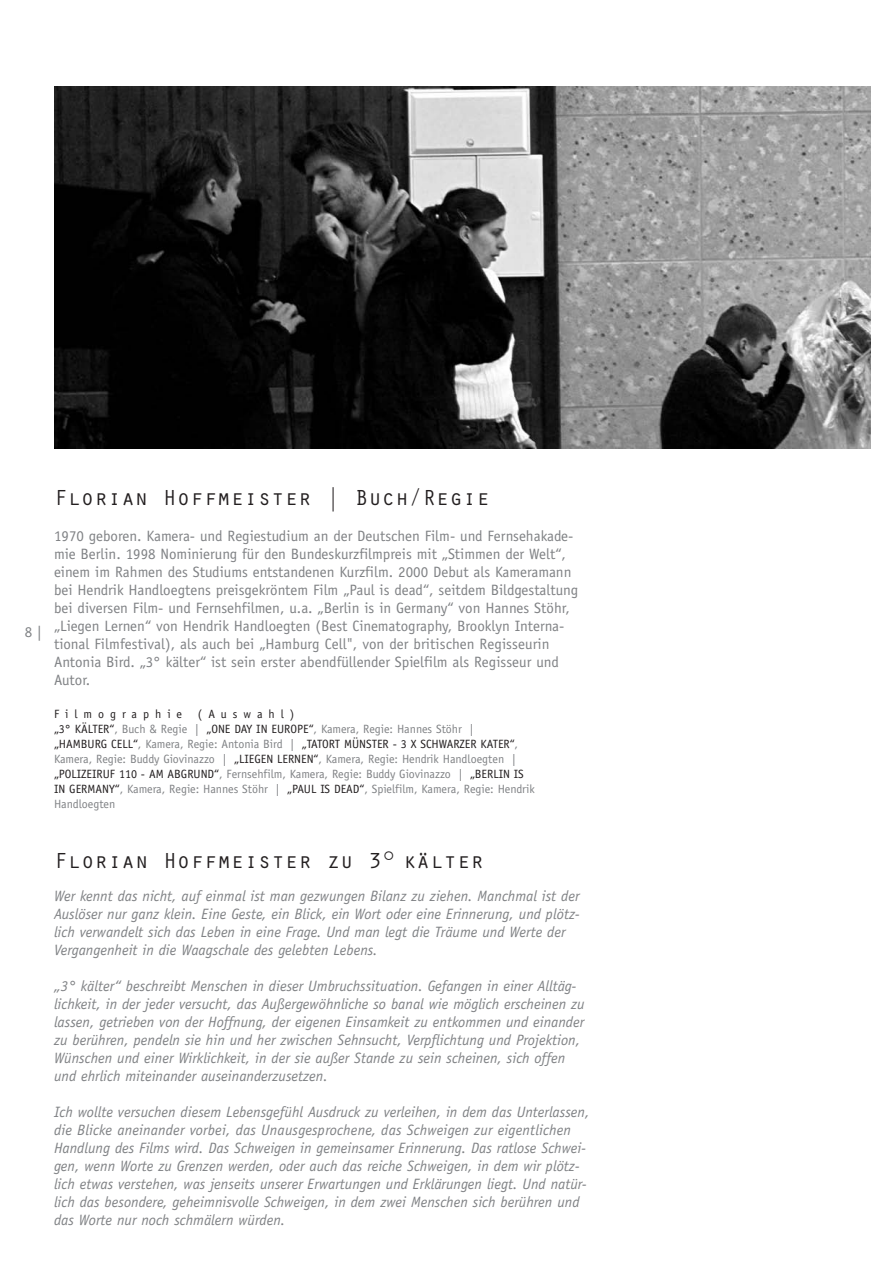
<style>
.page{position:relative;width:893px;height:1263px;background:#fff}
.page>*{position:absolute;margin:0;border:0;box-sizing:border-box;transform-origin:0 0}
.t1{font:22.5px "Orator";color:#231f20}
.t2{font:italic 15px/18px "Officina Sans";color:#808285}
.t3{font:15px/18px "Officina Sans";color:#808285}
.t4{font:12px/15px "Officina Sans";color:#808285}
.t5{font:12px "Officina Sans";letter-spacing:.5em;color:#231f20}
.s1{color:#231f20}
</style>
<div class="page">
<img style="left:54px;top:86px;width:816px;height:362px">
<p class="t3" style="left:25px;top:624px;width:18px">8 |</p>
<h1 class="t1" style="left:54px;top:484px;width:437px">Florian Hoffmeister | Buch/Regie</h1>
<p class="t3" style="left:54px;top:528px;width:526px">1970 geboren. Kamera- und Regiestudium an der Deutschen Film- und Fernsehakade&shy;mie Berlin. 1998 Nominierung für den Bundeskurzfilmpreis mit „Stimmen der Welt“, einem im Rahmen des Studiums entstandenen Kurzfilm. 2000 Debut als Kameramann bei Hendrik Handloegtens preisgekröntem Film „Paul is dead“, seitdem Bildgestaltung bei diversen Film- und Fernsehfilmen, u.a. „Berlin is in Germany“ von Hannes Stöhr, „Liegen Lernen“ von Hendrik Handloegten (Best Cinematography, Brooklyn Interna&shy;tional Filmfestival), als auch bei „Hamburg Cell", von der britischen Regisseurin Antonia Bird. „3° kälter“ ist sein erster abendfüllender Spielfilm als Regisseur und Autor.</p>
<p class="t5" style="left:54px;top:710px;width:130px">Filmographie</p>
<p class="t4" style="left:54px;top:708px;width:482px;text-indent:144px"><span class="s1">(Auswahl)<br>„3° KÄLTER“</span>, Buch &amp; Regie | <span class="s1">„ONE DAY IN EUROPE“</span>, Kamera, Regie: Hannes Stöhr |<br><span class="s1">„HAMBURG CELL“</span>, Kamera, Regie: Antonia Bird | <span class="s1">„TATORT MÜNSTER - 3 X SCHWARZER KATER“</span>, Kamera, Regie: Buddy Giovinazzo | <span class="s1">„LIEGEN LERNEN“</span>, Kamera, Regie: Hendrik Handloegten | <span class="s1">„POLIZEIRUF 110 - AM ABGRUND“</span>, Fernsehfilm, Kamera, Regie: Buddy Giovinazzo | <span class="s1">„BERLIN IS IN GERMANY“</span>, Kamera, Regie: Hannes Stöhr | <span class="s1">„PAUL IS DEAD“</span>, Spielfilm, Kamera, Regie: Hendrik Handloegten</p>
<h1 class="t1" style="left:54px;top:847px;width:431px">Florian Hoffmeister zu 3° kälter</h1>
<p class="t2" style="left:54px;top:888px;width:527px">Wer kennt das nicht, auf einmal ist man gezwungen Bilanz zu ziehen. Manchmal ist der Auslöser nur ganz klein. Eine Geste, ein Blick, ein Wort oder eine Erinnerung, und plötz&shy;lich verwandelt sich das Leben in eine Frage. Und man legt die Träume und Werte der Vergangenheit in die Waagschale des gelebten Lebens.</p>
<p class="t2" style="left:54px;top:978px;width:532px">„3° kälter“ beschreibt Menschen in dieser Umbruchssituation. Gefangen in einer Alltäg&shy;lichkeit, in der jeder versucht, das Außergewöhnliche so banal wie möglich erscheinen zu lassen, getrieben von der Hoffnung, der eigenen Einsamkeit zu entkommen und einander zu berühren, pendeln sie hin und her zwischen Sehnsucht, Verpflichtung und Projektion, Wünschen und einer Wirklichkeit, in der sie außer Stande zu sein scheinen, sich offen und ehrlich miteinander auseinanderzusetzen.</p>
<p class="t2" style="left:54px;top:1104px;width:537px">Ich wollte versuchen diesem Lebensgefühl Ausdruck zu verleihen, in dem das Unterlassen, die Blicke aneinander vorbei, das Unausgesprochene, das Schweigen zur eigentlichen Handlung des Films wird. Das Schweigen in gemeinsamer Erinnerung. Das ratlose Schwei&shy;gen, wenn Worte zu Grenzen werden, oder auch das reiche Schweigen, in dem wir plötz&shy;lich etwas verstehen, was jenseits unserer Erwartungen und Erklärungen liegt. Und natür&shy;lich das besondere, geheimnisvolle Schweigen, in dem zwei Menschen sich berühren und das Worte nur noch schmälern würden.</p>
</div>
